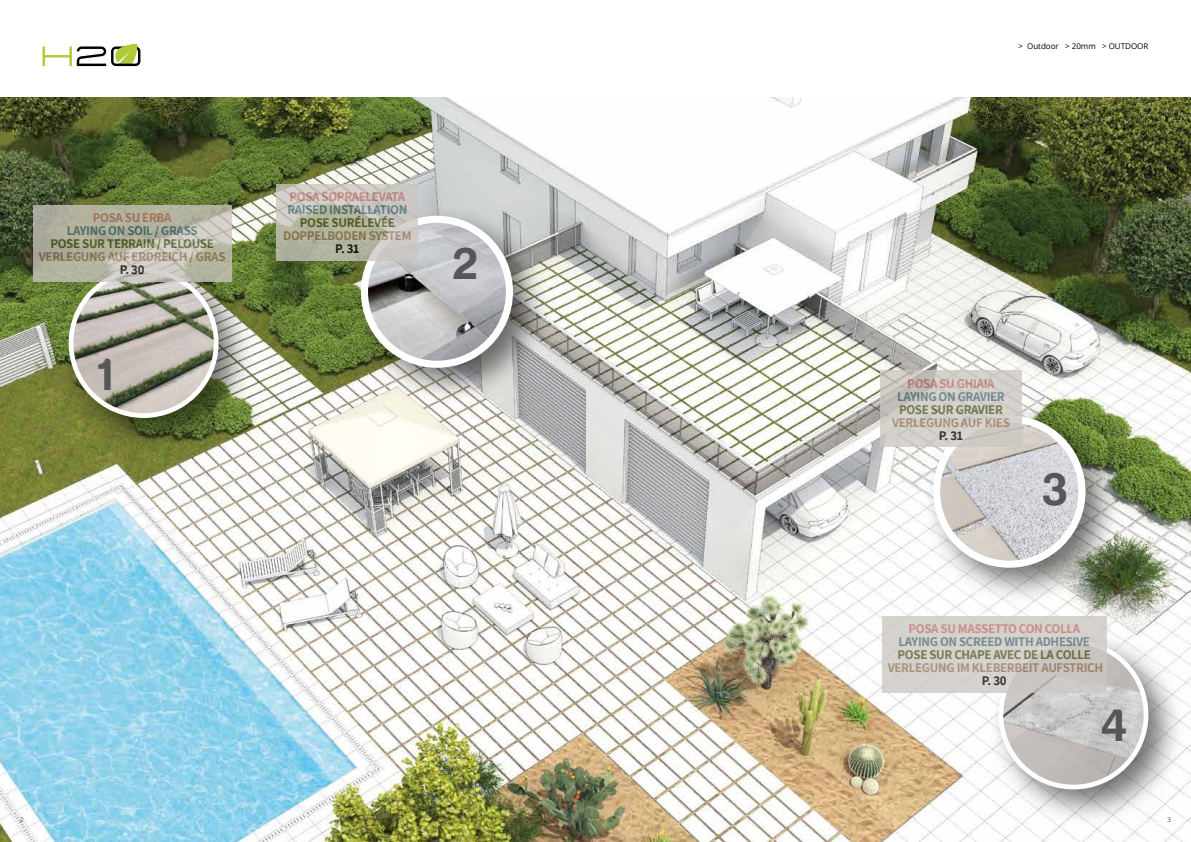
<style>
.page{position:relative;width:1191px;height:842px;background:#fff}
.page>*{position:absolute;margin:0;border:0;box-sizing:border-box;transform-origin:0 0}
.t1{font:46.7px "Harabara";color:#575756}
.t2{font:700 13px "Assistant";letter-spacing:-.025em;color:#947459}
.t3{font:700 13px "Assistant";letter-spacing:-.025em;color:#4d6d75}
.t4{font:700 13px "Assistant";letter-spacing:-.025em;color:#4e5820}
.t5{font:700 13px "Assistant";letter-spacing:-.025em;color:#ba6f6c}
.t6{font:700 13px "Assistant";letter-spacing:-.025em;color:#000}
.t7{font:8px "Open Sans";color:#000}
.t8{font:7px "Open Sans";color:#646363}
</style>
<div class="page">
<svg style="left:43px;top:44px;width:97px;height:22px"></svg>
<img style="left:0;top:98px;width:1191px;height:744px">
<div style="left:922px;top:405px;width:201px;height:200px;background:#000;opacity:.54"></div>
<img style="left:936px;top:419px;width:146px;height:145px;border-radius:73px">
<div style="left:933px;top:415px;width:152px;height:153px;border:7px solid #fff;border-radius:50%"></div>
<svg style="left:880px;top:371px;width:141px;height:76px;background:#cfcbc6"></svg>
<div style="left:58px;top:258px;width:198px;height:198px;background:#000;opacity:.54"></div>
<img style="left:71px;top:270px;width:145px;height:146px;border-radius:73px">
<div style="left:69px;top:268px;width:150px;height:150px;border:5px solid #fff;border-radius:50%"></div>
<svg style="left:33px;top:205px;width:198px;height:76px;background:#b8b7a8"></svg>
<div style="left:988px;top:629px;width:198px;height:198px;background:#000;opacity:.54"></div>
<img style="left:1001px;top:642px;width:145px;height:145px;border-radius:73px">
<div style="left:998px;top:639px;width:150px;height:150px;border:5px solid #fff;border-radius:50%"></div>
<div style="left:882px;top:616px;width:224px;height:76px;background:linear-gradient(to right,#d8d4d0,#cec9c4)"></div>
<div style="left:350px;top:205px;width:200px;height:200px;background:#000;opacity:.54"></div>
<img style="left:364px;top:219px;width:145px;height:145px;border-radius:72px">
<div style="left:361px;top:216px;width:152px;height:152px;border:7px solid #fff;border-radius:50%"></div>
<svg style="left:276px;top:184px;width:142px;height:77px;background:#c0bfb3"></svg>
<p class="t5" style="left:93px;top:208px;width:80px">POSA SU ERBA</p>
<p class="t3" style="left:67px;top:221px;width:132px">LAYING ON SOIL / GRASS</p>
<p class="t4" style="left:50px;top:234px;width:165px">POSE SUR TERRAIN / PELOUSE</p>
<p class="t2" style="left:39px;top:247px;width:188px">VERLEGUNG AUF ERDREICH / GRAS</p>
<p class="t6" style="left:120px;top:260px;width:26px">P. 30</p>
<h1 class="t1" style="left:98px;top:350px;width:14px">1</h1>
<p class="t5" style="left:289px;top:188px;width:117px">POSA SOPRAELEVATA</p>
<p class="t3" style="left:287px;top:201px;width:121px">RAISED INSTALLATION</p>
<p class="t4" style="left:300px;top:214px;width:97px">POSE SURÉLEVÉE</p>
<p class="t2" style="left:283px;top:227px;width:130px">DOPPELBODEN SYSTEM</p>
<p class="t6" style="left:335px;top:240px;width:26px">P. 31</p>
<h1 class="t1" style="left:454px;top:239px;width:25px">2</h1>
<p class="t7" style="left:1018px;top:40px;width:132px">&gt; Outdoor &gt; 20mm &gt; OUTDOOR</p>
<p class="t5" style="left:907px;top:374px;width:89px">POSA SU GHIAIA</p>
<p class="t3" style="left:897px;top:387px;width:109px">LAYING ON GRAVIER</p>
<p class="t4" style="left:899px;top:400px;width:105px">POSE SUR GRAVIER</p>
<p class="t2" style="left:892px;top:413px;width:119px">VERLEGUNG AUF KIES</p>
<p class="t6" style="left:939px;top:426px;width:26px">P. 31</p>
<h1 class="t1" style="left:1043px;top:465px;width:25px">3</h1>
<p class="t5" style="left:908px;top:620px;width:173px">POSA SU MASSETTO CON COLLA</p>
<p class="t3" style="left:898px;top:633px;width:193px">LAYING ON SCREED WITH ADHESIVE</p>
<p class="t4" style="left:897px;top:646px;width:195px">POSE SUR CHAPE AVEC DE LA COLLE</p>
<p class="t2" style="left:887px;top:659px;width:217px">VERLEGUNG IM KLEBERBEIT AUFSTRICH</p>
<p class="t6" style="left:982px;top:672px;width:26px">P. 30</p>
<h1 class="t1" style="left:1102px;top:702px;width:26px">4</h1>
<p class="t8" style="left:20px;top:815px;width:6px">2</p>
<p class="t8" style="left:1167px;top:815px;width:6px">3</p>
</div>
